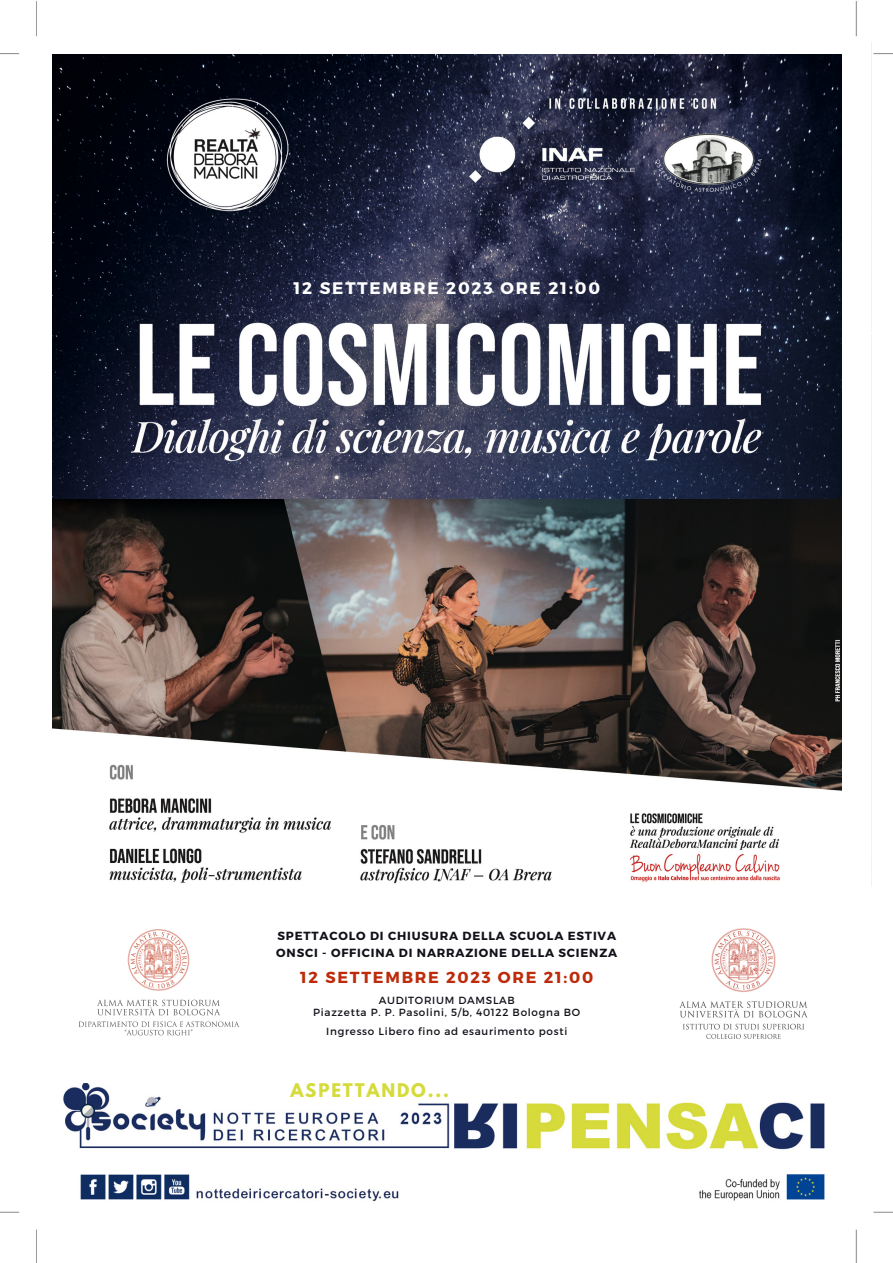
<style>
.page{position:relative;width:893px;height:1263px;background:#fff}
.page>*{position:absolute;margin:0;border:0;box-sizing:border-box;transform-origin:0 0}
.t1{font:700 16.73px "Montserrat";letter-spacing:.11em;color:#fff}
.t2{font:700 16.73px "League Spartan";letter-spacing:.11em;color:#d6db3c}
.t3{font:700 15.98px "Montserrat";letter-spacing:.11em;color:#bd2b0b}
.t4{font:700 11.77px "Montserrat";letter-spacing:.07em;color:#111119}
.t5{font:10.35px "Montserrat";letter-spacing:.07em;color:#111119}
</style>
<div class="page">
<img style="left:53px;top:55px;width:788px;height:445px">
<img style="left:679px;top:928px;width:129px;height:111px">
<img style="left:79px;top:929px;width:160px;height:107px">
<img style="left:53px;top:500px;width:788px;height:384px">
<img style="left:63px;top:1083px;width:762px;height:119px">
<p class="t1" style="left:293px;top:277px;width:308px">12 SETTEMBRE 2023 ORE 21:00</p>
<p class="t4" style="left:277px;top:928px;width:340px">SPETTACOLO DI CHIUSURA DELLA SCUOLA ESTIVA</p>
<p class="t4" style="left:276px;top:945px;width:342px">ONSCI - OFFICINA DI NARRAZIONE DELLA SCIENZA</p>
<p class="t3" style="left:300px;top:967px;width:295px">12 SETTEMBRE 2023 ORE 21:00</p>
<p class="t5" style="left:379px;top:993px;width:138px">AUDITORIUM DAMSLAB</p>
<p class="t5" style="left:313px;top:1005px;width:269px">Piazzetta P. P. Pasolini, 5/b, 40122 Bologna BO</p>
<p class="t5" style="left:326px;top:1024px;width:242px">Ingresso Libero fino ad esaurimento posti</p>
<p class="t2" style="left:290px;top:1082px;width:160px">ASPETTANDO...</p>
</div>
